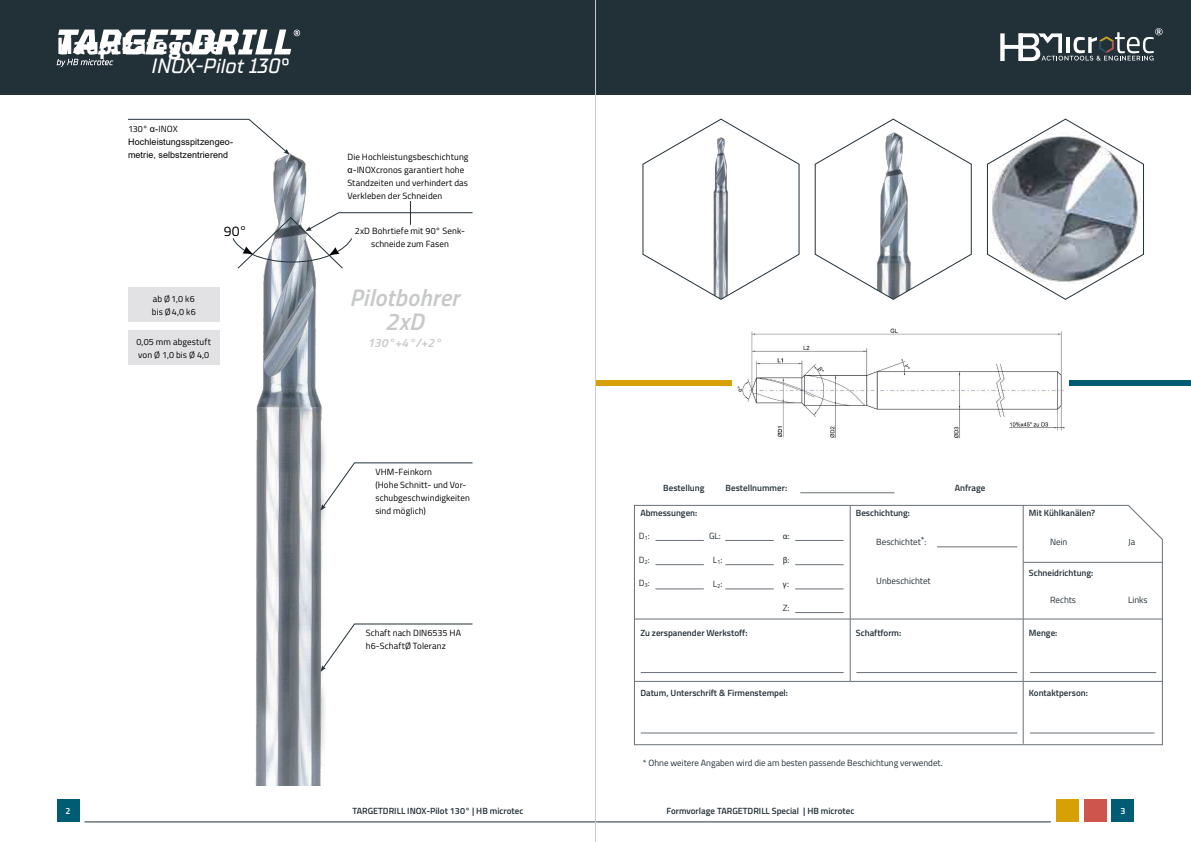
<style>
.page{position:relative;width:1191px;height:842px;background:#fff}
.page>*{position:absolute;margin:0;border:0;box-sizing:border-box;transform-origin:0 0}
.t1{font:italic 600 24px/24px "Titillium";letter-spacing:.01em;color:#c7c8c8;text-align:center}
.t2{font:700 24px "Titillium";letter-spacing:.01em;color:#fff}
.t3{font:italic 500 20.7px "TT Supermolot Neue";color:#fff}
.t4{font:14px "Titillium";color:#000}
.t5{font:italic 600 12px "Titillium";color:#c7c8c8}
.t6{font:9px/13px "Titillium";letter-spacing:.01em;color:#000}
.t7{font:600 9px "Titillium";color:#223038}
.t8{font:9px "Titillium";color:#223038}
.t9{font:9px/13px "Arial";letter-spacing:.005em;color:#000}
.t10{font:9px "Calibri";color:#223038}
.t11{font:600 9px "Titillium";color:#fff}
.s1{font-family:"Arial"}
.s2{font-family:"Titillium"}
</style>
<div class="page">
<div style="left:1056px;top:799px;width:22px;height:23px;background:#d7a004"></div>
<div style="left:1083px;top:799px;width:23px;height:23px;background:#ce554b"></div>
<div style="left:1111px;top:799px;width:23px;height:23px;background:#005c72"></div>
<div style="left:57px;top:799px;width:22px;height:23px;background:#005c72"></div>
<div style="left:0;top:0;width:1191px;height:95px;background:#223038"></div>
<div style="left:595px;top:380px;width:184px;height:6px;background:#d7a004"></div>
<div style="left:1015px;top:380px;width:176px;height:6px;background:#005c72"></div>
<hr style="left:84px;top:822px;width:966px;height:1px;background:#223038">
<img style="left:732px;top:328px;width:336px;height:111px">
<svg style="left:814px;top:119px;width:158px;height:181px"></svg>
<svg style="left:987px;top:119px;width:157px;height:181px"></svg>
<svg style="left:642px;top:119px;width:157px;height:181px"></svg>
<div style="left:128px;top:288px;width:92px;height:34px;background:#e2e2e4"></div>
<div style="left:128px;top:331px;width:92px;height:34px;background:#e2e2e4"></div>
<svg style="left:128px;top:119px;width:151px;height:26px"></svg>
<img style="left:255px;top:145px;width:70px;height:640px">
<svg style="left:57px;top:30px;width:243px;height:37px"></svg>
<svg style="left:232px;top:201px;width:241px;height:68px"></svg>
<svg style="left:320px;top:462px;width:153px;height:49px"></svg>
<svg style="left:320px;top:623px;width:153px;height:49px"></svg>
<hr style="left:800px;top:492px;width:94px;height:1px;background:#697077">
<svg style="left:634px;top:505px;width:528px;height:240px"></svg>
<hr style="left:595px;top:0;width:1px;height:842px;background:#c9caca">
<svg style="left:1000px;top:28px;width:162px;height:33px"></svg>
<svg style="left:1058px;top:37px;width:4px;height:16px"></svg>
<h1 class="t2" style="left:57px;top:27px;width:167px">Hauptkategorie</h1>
<h2 class="t3" style="left:151px;top:54px;width:138px">INOX-Pilot 130°</h2>
<p class="t6" style="left:128px;top:122px;width:51px">130° <span class="s1">α-</span>INOX</p>
<p class="t9" style="left:128px;top:135px;width:107px">Hochleistungsspitzengeo&shy;metrie, selbstzentrierend</p>
<h3 class="t4" style="left:224px;top:221px;width:25px">90°</h3>
<p class="t6" style="left:152px;top:292px;width:45px">ab Ø1,0 k6 bis Ø4,0 k6</p>
<p class="t6" style="left:137px;top:335px;width:76px">0,05 mm abgestuft von Ø 1,0 bis Ø 4,0</p>
<p class="t6" style="left:347px;top:150px;width:123px">Die Hochleistungsbeschichtung <span class="s1">α</span>-INOXcronos garantiert hohe<br>Standzeiten und verhindert das<br>Verkleben der Schneiden</p>
<p class="t6" style="left:355px;top:224px;width:112px;text-align:center">2xD Bohrtiefe mit 90° Senk&shy;schneide zum Fasen</p>
<h1 class="t1" style="left:349px;top:284px;width:111px">Pilotbohrer<br>2xD</h1>
<h3 class="t5" style="left:367px;top:333px;width:75px">130°+4°/+2°</h3>
<p class="t6" style="left:375px;top:465px;width:96px">VHM-Feinkorn<br>(Hohe Schnitt- und Vor&shy;schubgeschwindigkeiten sind möglich)</p>
<p class="t6" style="left:366px;top:626px;width:97px">Schaft nach DIN6535 HA h6-SchaftØ Toleranz</p>
<p class="t7" style="left:663px;top:481px;width:43px">Bestellung</p>
<p class="t7" style="left:725px;top:481px;width:63px">Bestellnummer:</p>
<p class="t7" style="left:954px;top:481px;width:32px">Anfrage</p>
<p class="t7" style="left:640px;top:506px;width:58px">Abmessungen:</p>
<p class="t7" style="left:856px;top:506px;width:56px">Beschichtung:</p>
<p class="t7" style="left:1028px;top:506px;width:68px">Mit Kühlkanälen?</p>
<p class="t8" style="left:709px;top:529px;width:13px">GL:</p>
<p class="t8" style="left:713px;top:553px;width:11px">L<sub>1</sub>:</p>
<p class="t8" style="left:639px;top:529px;width:13px">D<sub>1</sub>:</p>
<p class="t8" style="left:639px;top:553px;width:13px">D<sub>2</sub>:</p>
<p class="t8" style="left:639px;top:577px;width:13px">D<sub>3</sub>:</p>
<p class="t8" style="left:713px;top:577px;width:11px">L<sub>2</sub>:</p>
<p class="t10" style="left:782px;top:578px;width:8px">γ:</p>
<p class="t8" style="left:782px;top:601px;width:8px">Z:</p>
<p class="t10" style="left:782px;top:530px;width:9px">α<span class="s2">:</span></p>
<p class="t10" style="left:782px;top:554px;width:8px">β<span class="s2">:</span></p>
<p class="t8" style="left:876px;top:536px;width:52px">Beschichtet*:</p>
<p class="t8" style="left:876px;top:575px;width:56px">Unbeschichtet</p>
<p class="t8" style="left:1050px;top:536px;width:19px">Nein</p>
<p class="t8" style="left:1128px;top:536px;width:9px">Ja</p>
<p class="t7" style="left:1028px;top:566px;width:66px">Schneidrichtung:</p>
<p class="t8" style="left:1050px;top:594px;width:28px">Rechts</p>
<p class="t8" style="left:1128px;top:594px;width:21px">Links</p>
<p class="t7" style="left:640px;top:626px;width:109px">Zu zerspanender Werkstoff:</p>
<p class="t7" style="left:856px;top:626px;width:47px">Schaftform:</p>
<p class="t7" style="left:1028px;top:626px;width:30px">Menge:</p>
<p class="t7" style="left:640px;top:686px;width:149px">Datum, Unterschrift &amp; Firmenstempel:</p>
<p class="t7" style="left:1028px;top:686px;width:60px">Kontaktperson:</p>
<p class="t8" style="left:643px;top:756px;width:301px">* Ohne weitere Angaben wird die am besten passende Beschichtung verwendet.</p>
<p class="t11" style="left:66px;top:804px;width:7px">2</p>
<p class="t7" style="left:352px;top:804px;width:172px">TARGETDRILL INOX-Pilot 130° | HB microtec</p>
<p class="t7" style="left:666px;top:804px;width:189px">Formvorlage TARGETDRILL Special | HB microtec</p>
<p class="t11" style="left:1120px;top:804px;width:7px">3</p>
</div>
